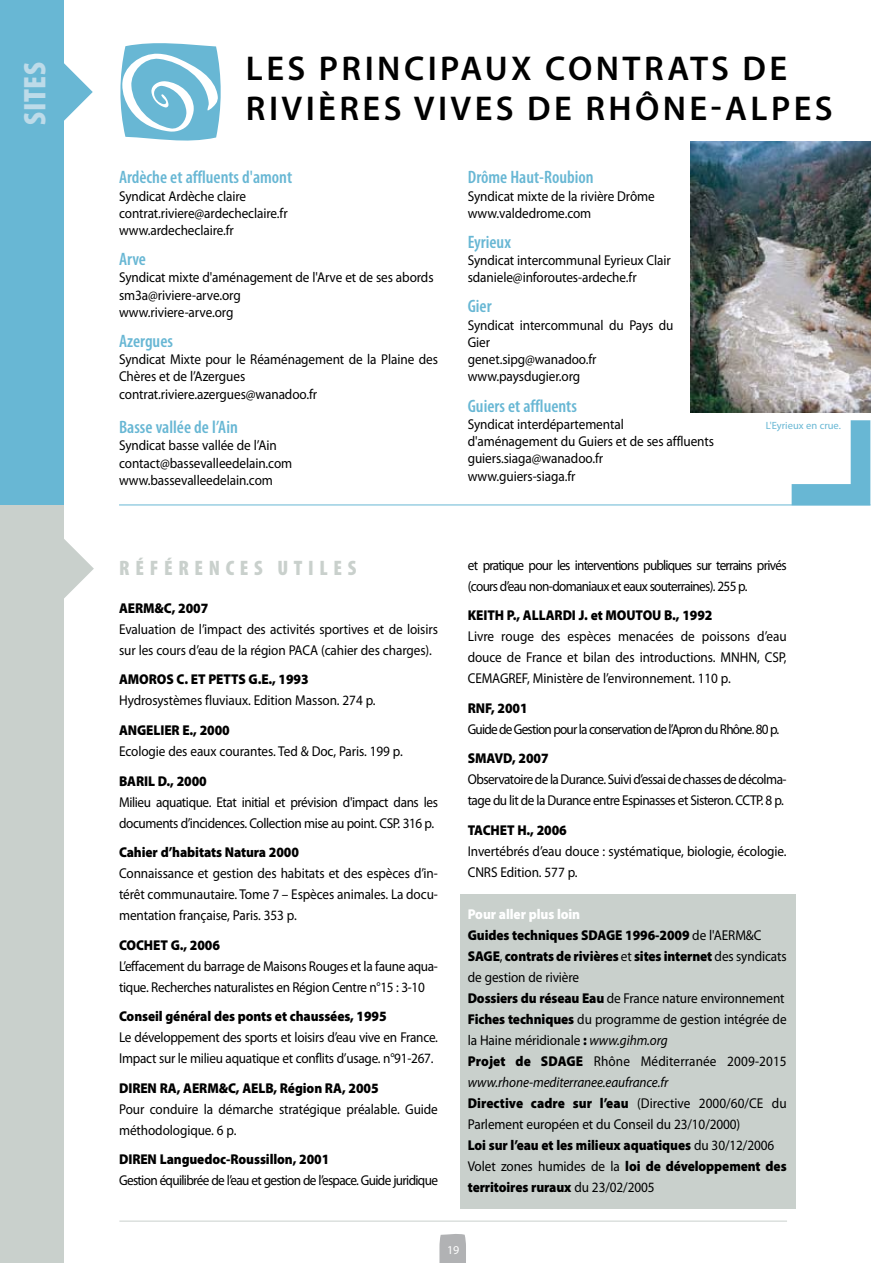
<style>
.page{position:relative;width:893px;height:1263px;background:#fff}
.page>*{position:absolute;margin:0;border:0;box-sizing:border-box;transform-origin:0 0}
.t1{font:600 34.5px "Myriad Pro";letter-spacing:.1em;color:#000}
.t2{font:900 condensed 31.5px "Myriad Pro";letter-spacing:.02em;color:#bddbe9}
.t3{font:900 condensed 21px "Myriad Pro";letter-spacing:.27em;color:#c9d0cc}
.t4{font:600 condensed 18px "Myriad Pro";color:#68b7d4}
.t5{font:14.25px/21px "Myriad Pro";letter-spacing:-.005em;color:#000;scale:.93 1}
.t6{font:900 14.25px "Myriad Pro";letter-spacing:-.005em;color:#000;scale:.93 1}
.t7{font:14.25px/21px "Myriad Pro";letter-spacing:-.06em;color:#000;scale:.93 1}
.t8{font:14.25px/21px "Myriad Pro";letter-spacing:-.04em;color:#000;scale:.93 1}
.t9{font:14.25px/21px "Myriad Pro";letter-spacing:-.03em;color:#000;scale:.93 1}
.t10{font:14.25px/21px "Myriad Pro";letter-spacing:-.025em;color:#000;scale:.93 1}
.t11{font:14.25px "Myriad Pro";letter-spacing:-.05em;color:#000;scale:.93 1}
.t12{font:12px "Myriad Pro";color:#fff}
.t13{font:10.5px "Myriad Pro";color:#68b7d4}
.s1{font-weight:900;color:#fff}
.s2{font-weight:900}
.s3{font-style:italic}
</style>
<div class="page">
<div style="left:460px;top:894px;width:335px;height:315px;background:#c9d0cc"></div>
<hr style="left:119px;top:1221px;width:668px;height:1px;background:#c9d0cc">
<svg style="left:439px;top:1234px;width:27px;height:29px"></svg>
<div style="left:0;top:505px;width:64px;height:758px;background:#c9d0cc"></div>
<svg style="left:64px;top:539px;width:30px;height:59px"></svg>
<hr style="left:119px;top:505px;width:751px;height:1px;background:#68b7d4">
<svg style="left:792px;top:420px;width:78px;height:85px"></svg>
<div style="left:0;top:0;width:64px;height:505px;background:#68b7d4"></div>
<svg style="left:120px;top:43px;width:101px;height:98px"></svg>
<svg style="left:64px;top:63px;width:29px;height:58px"></svg>
<img style="left:691px;top:142px;width:180px;height:271px">
<h2 class="t2" style="left:15px;top:125px;width:64px;rotate:-90deg">SITES</h2>
<h1 class="t1" style="left:246px;top:46px;width:543px">LES PRINCIPAUX CONTRATS DE</h1>
<h1 class="t1" style="left:246px;top:87px;width:588px">RIVIÈRES VIVES DE RHÔNE-ALPES</h1>
<p class="t4" style="left:119px;top:166px;width:175px">Ardèche et affluents d'amont</p>
<p class="t5" style="left:119px;top:187px;width:183px;line-height:17.2px">Syndicat Ardèche claire contrat.riviere@ardecheclaire.fr www.ardecheclaire.fr</p>
<p class="t4" style="left:119px;top:248px;width:28px">Arve</p>
<p class="t5" style="left:119px;top:269px;width:340px;line-height:17.2px">Syndicat mixte d'aménagement de l'Arve et de ses abords sm3a@riviere-arve.org<br>www.riviere-arve.org</p>
<p class="t4" style="left:119px;top:330px;width:55px">Azergues</p>
<p class="t5" style="left:119px;top:351px;width:344px;line-height:17.2px">Syndicat Mixte pour le Réaménagement de la Plaine des<br>Chères et de l’Azergues contrat.riviere.azergues@wanadoo.fr</p>
<p class="t4" style="left:119px;top:416px;width:120px">Basse vallée de l’Ain</p>
<p class="t5" style="left:119px;top:437px;width:188px;line-height:17.2px">Syndicat basse vallée de l’Ain contact@bassevalleedelain.com www.bassevalleedelain.com</p>
<p class="t4" style="left:468px;top:166px;width:127px">Drôme Haut-Roubion</p>
<p class="t5" style="left:468px;top:187px;width:203px;line-height:17.2px">Syndicat mixte de la rivière Drôme www.valdedrome.com</p>
<p class="t4" style="left:468px;top:231px;width:45px">Eyrieux</p>
<p class="t5" style="left:468px;top:251px;width:220px;line-height:17.2px">Syndicat intercommunal Eyrieux Clair sdaniele@inforoutes-ardeche.fr</p>
<p class="t4" style="left:468px;top:295px;width:25px">Gier</p>
<p class="t5" style="left:468px;top:316px;width:223px;line-height:17.2px">Syndicat intercommunal du Pays du<br>Gier<br>genet.sipg@wanadoo.fr www.paysdugier.org</p>
<p class="t4" style="left:468px;top:394px;width:111px">Guiers et affluents</p>
<p class="t5" style="left:468px;top:415px;width:266px;line-height:17.2px">Syndicat interdépartemental d'aménagement du Guiers et de ses affluents guiers.siaga@wanadoo.fr www.guiers-siaga.fr</p>
<p class="t13" style="left:766px;top:419px;width:76px">L'Eyrieux en crue.</p>
<h3 class="t3" style="left:119px;top:554px;width:74px">RÉFÉRENCES</h3>
<h3 class="t3" style="left:277px;top:554px;width:68px">UTI LES</h3>
<p class="t6" style="left:119px;top:599px;width:98px">AERM&amp;C, 2007</p>
<p class="t5" style="left:119px;top:618px;width:344px">Evaluation de l’impact des activités sportives et de loisirs sur les cours d’eau de la région PACA (cahier des charges).</p>
<p class="t6" style="left:119px;top:670px;width:205px">AMOROS C. ET PETTS G.E., 1993</p>
<p class="t5" style="left:119px;top:690px;width:277px">Hydrosystèmes fluviaux. Edition Masson. 274 p.</p>
<p class="t6" style="left:119px;top:721px;width:121px">ANGELIER E., 2000</p>
<p class="t5" style="left:119px;top:740px;width:307px">Ecologie des eaux courantes. Ted &amp; Doc, Paris. 199 p.</p>
<p class="t6" style="left:119px;top:771px;width:96px">BARIL D., 2000</p>
<p class="t9" style="left:119px;top:791px;width:344px">Milieu aquatique. Etat initial et prévision d'impact dans les documents d’incidences. Collection mise au point. CSP. 316 p.</p>
<p class="t6" style="left:119px;top:843px;width:195px">Cahier d’habitats Natura 2000</p>
<p class="t5" style="left:119px;top:862px;width:344px;text-align:justify">Connaissance et gestion des habitats et des espèces d’in&shy;térêt communautaire. Tome 7 – Espèces animales. La docu&shy;mentation française, Paris. 353 p.</p>
<p class="t6" style="left:119px;top:935px;width:110px">COCHET G., 2006</p>
<p class="t10" style="left:119px;top:955px;width:344px">L’effacement du barrage de Maisons Rouges et la faune aqua&shy;tique. Recherches naturalistes en Région Centre n°15 : 3-10</p>
<p class="t6" style="left:119px;top:1007px;width:289px">Conseil général des ponts et chaussées, 1995</p>
<p class="t5" style="left:119px;top:1026px;width:344px">Le développement des sports et loisirs d’eau vive en France.<br>Impact sur le milieu aquatique et conflits d’usage. n°91-267.</p>
<p class="t6" style="left:119px;top:1078px;width:281px">DIREN RA, AERM&amp;C, AELB, Région RA, 2005</p>
<p class="t5" style="left:119px;top:1098px;width:344px">Pour conduire la démarche stratégique préalable. Guide méthodologique. 6 p.</p>
<p class="t6" style="left:119px;top:1150px;width:228px">DIREN Languedoc-Roussillon, 2001</p>
<p class="t11" style="left:119px;top:1171px;width:344px">Gestion équilibrée de l’eau et gestion de l’espace. Guide juridique</p>
<p class="t7" style="left:468px;top:554px;width:344px">et pratique pour les interventions publiques sur terrains privés (cours d’eau non-domaniaux et eaux souterraines). 255 p.</p>
<p class="t6" style="left:468px;top:606px;width:265px">KEITH P., ALLARDI J. et MOUTOU B., 1992</p>
<p class="t5" style="left:468px;top:626px;width:344px;text-align:justify">Livre rouge des espèces menacées de poissons d’eau douce de France et bilan des introductions. MNHN, CSP, CEMAGREF, Ministère de l’environnement. 110 p.</p>
<p class="t6" style="left:468px;top:699px;width:66px">RNF, 2001</p>
<p class="t7" style="left:468px;top:718px;width:337px">Guide de Gestion pour la conservation de l’Apron du Rhône. 80 p.</p>
<p class="t6" style="left:468px;top:749px;width:88px">SMAVD, 2007</p>
<p class="t8" style="left:468px;top:769px;width:344px">Observatoire de la Durance. Suivi d’essai de chasses de décolma&shy;tage du lit de la Durance entre Espinasses et Sisteron. CCTP. 8 p.</p>
<p class="t6" style="left:468px;top:821px;width:108px">TACHET H., 2006</p>
<p class="t5" style="left:468px;top:840px;width:344px">Invertébrés d’eau douce : systématique, biologie, écologie.<br>CNRS Edition. 577 p.</p>
<p class="t5" style="left:468px;top:904px;width:344px"><span class="s1">Pour aller plus loin<br></span><span class="s2">Guides techniques SDAGE 1996-2009</span> de l'AERM&amp;C <span class="s2">SAGE</span>, <span class="s2">contrats de rivières</span> et <span class="s2">sites internet</span> des syndicats de gestion de rivière<br><span class="s2">Dossiers du réseau Eau</span> de France nature environnement <span class="s2">Fiches techniques</span> du programme de gestion intégrée de la Haine méridionale <span class="s2">:</span> <span class="s3">www.gihm.org<br></span><span class="s2">Projet de SDAGE</span> Rhône Méditerranée 2009-2015 <span class="s3">www.rhone-mediterranee.eaufrance.fr<br></span><span class="s2">Directive cadre sur l’eau</span> (Directive 2000/60/CE du Parlement européen et du Conseil du 23/10/2000)<br><span class="s2">Loi sur l’eau et les milieux aquatiques</span> du 30/12/2006<br>Volet zones humides de la <span class="s2">loi de développement des territoires ruraux</span> du 23/02/2005</p>
<p class="t12" style="left:447px;top:1242px;width:14px">19</p>
</div>
